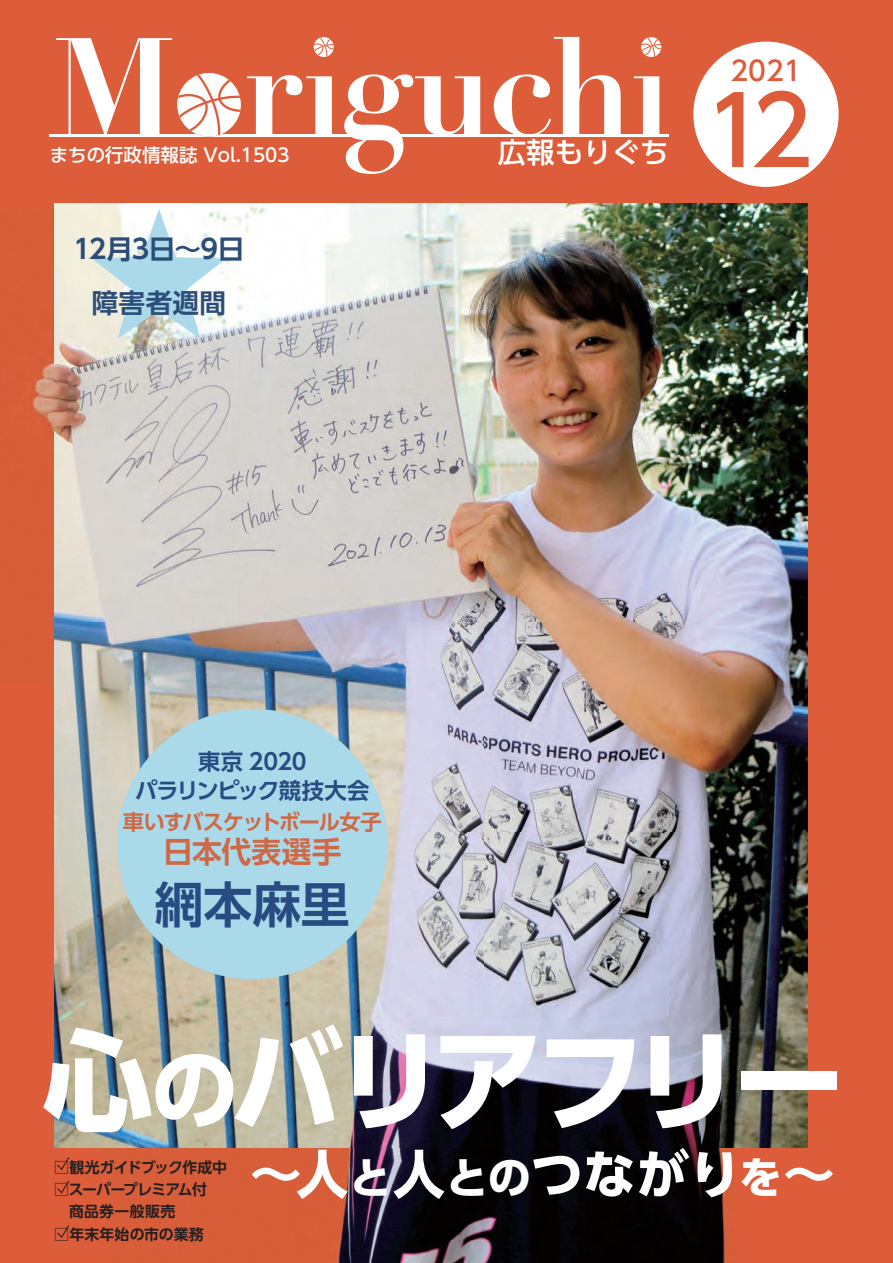
<style>
.page{position:relative;width:893px;height:1263px;background:#fff}
.page>*{position:absolute;margin:0;border:0;box-sizing:border-box;transform-origin:0 0}
.t1{font:700 111.6px "UD Shin Go Pro";letter-spacing:-.085em;color:#fff}
.t2{font:500 94.5px "UD Shin Go Pro";color:#dd5c3a}
.t3{font:700 52.05px "UD Shin Go Pro";color:#fff}
.t4{font:700 48.9px "UD Shin Go Pro De";color:#284c82}
.t5{font:700 29.7px "UD Shin Go Pro De";letter-spacing:.005em;color:#cf6945}
.t6{font:500 28.5px "UD Shin Go Pro";color:#fff}
.t7{font:500 27px "UD Shin Go Pro";color:#dd5c3a}
.t8{font:700 26.55px/54.2px "UD Shin Go Pro De";letter-spacing:.005em;color:#2d4d79;text-align:center}
.t9{font:700 22.35px/28.7px "UD Shin Go Pro De";letter-spacing:-.04em;color:#284c82;text-align:center}
.t10{font:700 21.3px "UD Shin Go Pro De";letter-spacing:-.065em;color:#cf6945}
.t11{font:500 18.45px "UD Shin Go Pro";color:#fff}
.t12{font:700 14.85px/22.4px "UD Shin Go Pro De";letter-spacing:-.04em;color:#231f20}
.t13{font:700 14.85px "UD Shin Go Pro De";letter-spacing:.01em;color:#231f20}
.s1{font-size:87.15px}
.s2{font-size:43.2px}
</style>
<div class="page">
<div style="left:0;top:0;width:210px;height:210px;background:#dd5d3a"></div>
<div style="left:210px;top:0;width:420px;height:204px;background:#dd5d3a"></div>
<div style="left:630px;top:0;width:210px;height:210px;background:#dd5d3a"></div>
<div style="left:840px;top:0;width:53px;height:1263px;background:#dd5d3a"></div>
<div style="left:0;top:210px;width:54px;height:474px;background:#d85e39"></div>
<div style="left:788px;top:210px;width:53px;height:1053px;background:#dd5d3a"></div>
<div style="left:0;top:684px;width:105px;height:579px;background:#dd5d3a"></div>
<img style="left:105px;top:1147px;width:683px;height:116px">
<img style="left:54px;top:204px;width:754px;height:943px">
<hr style="left:49px;top:134px;width:620px;height:2px;background:#fff">
<div style="left:693px;top:42px;width:146px;height:145px;background:#fff;border-radius:50%"></div>
<svg style="left:56px;top:38px;width:185px;height:99px"></svg>
<svg style="left:247px;top:37px;width:420px;height:137px"></svg>
<svg style="left:92px;top:209px;width:134px;height:130px"></svg>
<div style="left:117px;top:709px;width:271px;height:270px;background:#aad9ea;border-radius:50%"></div>
<svg style="left:56px;top:1156px;width:14px;height:15px"></svg>
<svg style="left:56px;top:1179px;width:14px;height:15px"></svg>
<svg style="left:56px;top:1224px;width:14px;height:15px"></svg>
<p class="t11" style="left:50px;top:140px;width:241px">まちの行政情報誌 Vol.1503</p>
<h3 class="t8" style="left:74px;top:221px;width:172px">12月3日～9日障害者週間</h3>
<h3 class="t6" style="left:498px;top:130px;width:172px">広報もりぐち</h3>
<h3 class="t7" style="left:730px;top:49px;width:73px">2021</h3>
<h2 class="t2" style="left:704px;top:54px;width:110px">12</h2>
<h3 class="t9" style="left:135px;top:747px;width:236px">東京 2020<br>パラリンピック競技大会</h3>
<h3 class="t10" style="left:123px;top:804px;width:260px">車いすバスケットボール女子</h3>
<h3 class="t5" style="left:163px;top:827px;width:180px">日本代表選手</h3>
<h3 class="t4" style="left:155px;top:865px;width:196px">網本麻里</h3>
<h1 class="t1" style="left:42px;top:989px;width:804px">心<span class="s1">の</span>バリアフリー</h1>
<p class="t12" style="left:54px;top:1155px;width:174px">□観光ガイドブック作成中</p>
<p class="t12" style="left:54px;top:1178px;width:154px">□スーパープレミアム付　商品券一般販売</p>
<p class="t13" style="left:54px;top:1222px;width:151px">□年末年始の市の業務</p>
<h3 class="t3" style="left:250px;top:1132px;width:587px">～人<span class="s2">と</span>人<span class="s2">との</span>つながり<span class="s2">を</span>~</h3>
</div>
